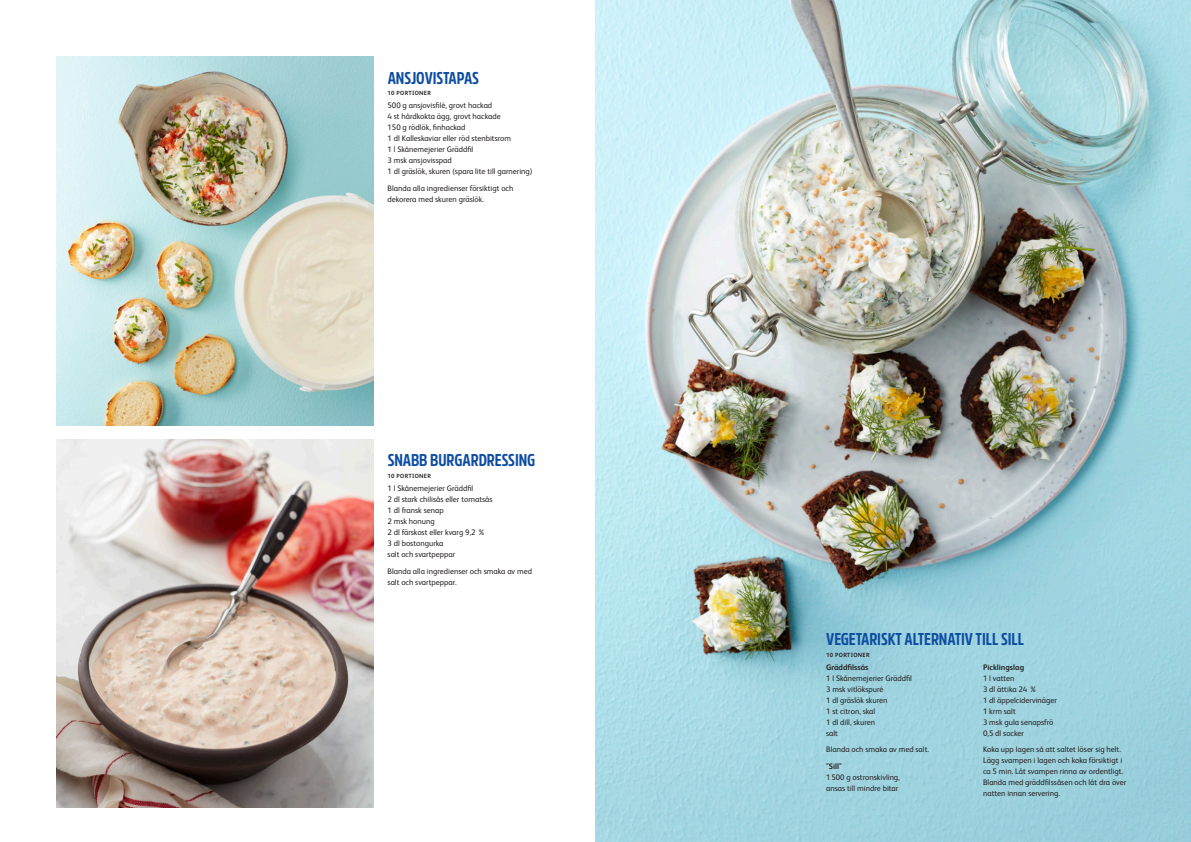
<style>
.page{position:relative;width:1191px;height:842px;background:#fff}
.page>*{position:absolute;margin:0;border:0;box-sizing:border-box;transform-origin:0 0}
.t1{font:700 17px "Amsi Pro Cond";letter-spacing:-.005em;color:#0d4da1}
.Brödtext{font:8px/11px "FS Albert";color:#231f20}
.Brödtext-2{font:700 8px "FS Albert";color:#231f20}
.Brödtext-3{font:700 6px "FS Albert";letter-spacing:.05em;color:#231f20}
.s1{font-weight:700}
</style>
<div class="page">
<img style="left:57px;top:57px;width:316px;height:368px">
<img style="left:57px;top:439px;width:316px;height:369px">
<img style="left:595px;top:0;width:596px;height:842px">
<p class="t1" style="left:388px;top:66px;width:93px">ANSJOVISTAPAS</p>
<p class="Brödtext-3" style="left:387px;top:90px;width:45px">10 PORTIONER</p>
<p class="Brödtext" style="left:387px;top:100px;width:106px">500 g ansjovisfilé, grovt hackad</p>
<p class="Brödtext" style="left:387px;top:111px;width:115px">4 st hårdkokta ägg, grovt hackade</p>
<p class="Brödtext" style="left:387px;top:122px;width:79px">150 g rödlök, finhackad</p>
<p class="Brödtext" style="left:387px;top:133px;width:125px">1 dl Kalleskaviar eller röd stenbitsrom</p>
<p class="Brödtext" style="left:387px;top:144px;width:87px">1 l Skånemejerier Gräddfil</p>
<p class="Brödtext" style="left:387px;top:155px;width:66px">3 msk ansjovisspad</p>
<p class="Brödtext" style="left:387px;top:166px;width:146px">1 dl gräslök, skuren (spara lite till garnering)</p>
<p class="Brödtext" style="left:387px;top:183px;width:127px">Blanda alla ingredienser försiktigt och dekorera med skuren gräslök.</p>
<p class="t1" style="left:388px;top:449px;width:149px">SNABB BURGARDRESSING</p>
<p class="Brödtext-3" style="left:387px;top:473px;width:45px">10 PORTIONER</p>
<p class="Brödtext" style="left:387px;top:483px;width:87px">1 l Skånemejerier Gräddfil</p>
<p class="Brödtext" style="left:387px;top:494px;width:107px">2 dl stark chilisås eller tomatsås</p>
<p class="Brödtext" style="left:387px;top:505px;width:58px">1 dl fransk senap</p>
<p class="Brödtext" style="left:387px;top:516px;width:49px">2 msk honung</p>
<p class="Brödtext" style="left:387px;top:527px;width:99px">2 dl färskost eller kvarg 9,2 %</p>
<p class="Brödtext" style="left:387px;top:538px;width:57px">3 dl bostongurka</p>
<p class="Brödtext" style="left:387px;top:549px;width:69px">salt och svartpeppar</p>
<p class="Brödtext" style="left:387px;top:565px;width:146px">Blanda alla ingredienser och smaka av med salt och svartpeppar.</p>
<p class="t1" style="left:826px;top:627px;width:199px">VEGETARISKT ALTERNATIV TILL SILL</p>
<p class="Brödtext-3" style="left:826px;top:651px;width:45px">10 PORTIONER</p>
<p class="Brödtext-2" style="left:826px;top:662px;width:44px">Gräddfilssås</p>
<p class="Brödtext" style="left:826px;top:672px;width:87px">1 l Skånemejerier Gräddfil</p>
<p class="Brödtext" style="left:826px;top:683px;width:59px">3 msk vitlökspuré</p>
<p class="Brödtext" style="left:826px;top:694px;width:63px">1 dl gräslök skuren</p>
<p class="Brödtext" style="left:826px;top:705px;width:51px">1 st citron, skal</p>
<p class="Brödtext" style="left:826px;top:716px;width:51px">1 dl dill, skuren salt</p>
<p class="Brödtext" style="left:826px;top:744px;width:104px">Blanda och smaka av med salt.</p>
<p class="Brödtext" style="left:826px;top:761px;width:75px"><span class="s1">"Sill"<br></span>1500 g ostronskivling, ansas till mindre bitar</p>
<p class="Brödtext-2" style="left:983px;top:662px;width:43px">Picklingslag</p>
<p class="Brödtext" style="left:983px;top:672px;width:33px">1 l vatten</p>
<p class="Brödtext" style="left:983px;top:683px;width:56px">3 dl ättika 24 %</p>
<p class="Brödtext" style="left:983px;top:694px;width:75px">1 dl äppelcidervinäger</p>
<p class="Brödtext" style="left:983px;top:705px;width:34px">1 krm salt</p>
<p class="Brödtext" style="left:983px;top:716px;width:72px">3 msk gula senapsfrö</p>
<p class="Brödtext" style="left:983px;top:727px;width:42px">0,5 dl socker</p>
<p class="Brödtext" style="left:983px;top:744px;width:145px">Koka upp lagen så att saltet löser sig helt.<br>Lägg svampen i lagen och koka försiktigt i ca 5 min. Låt svampen rinna av ordentligt.<br>Blanda med gräddfilssåsen och låt dra över natten innan servering.</p>
</div>
